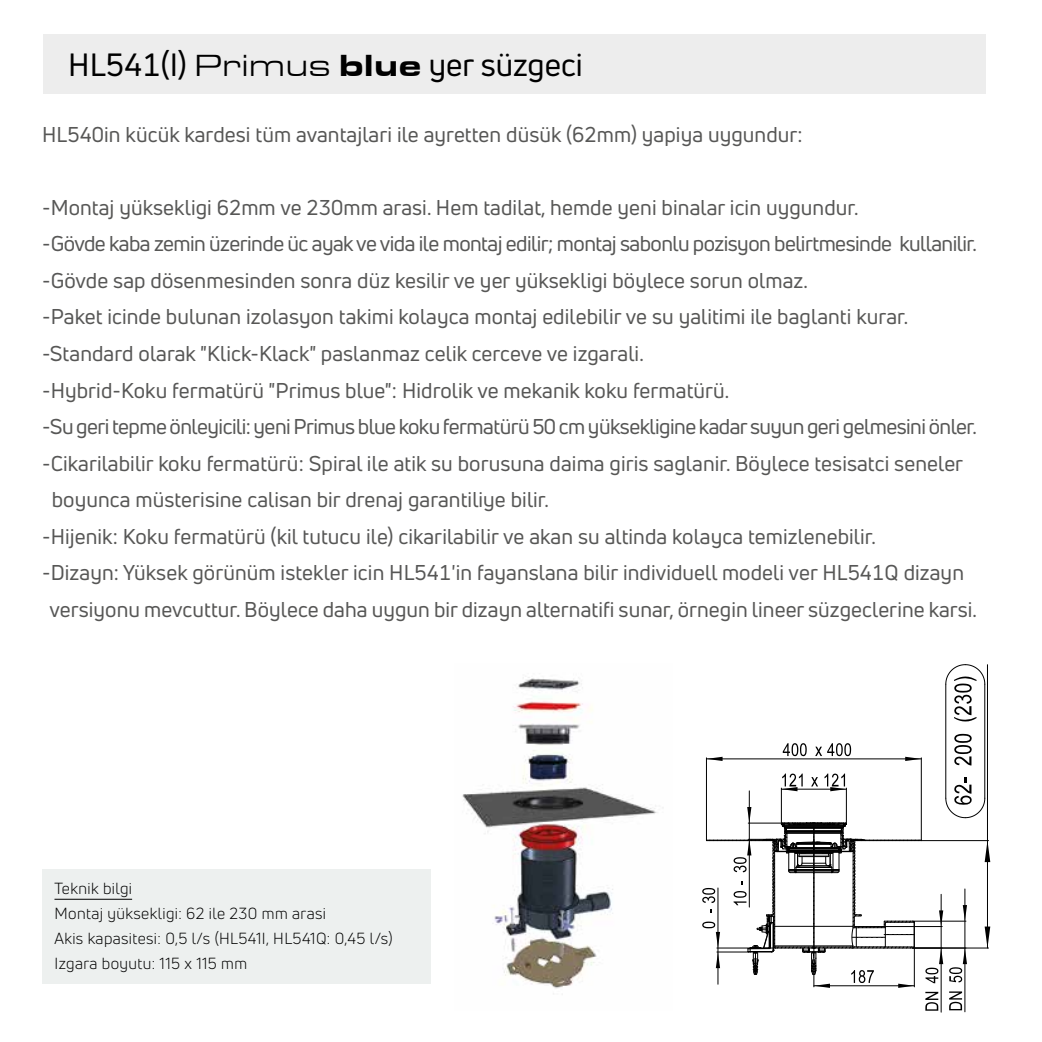
<style>
.page{position:relative;width:1042px;height:1042px;background:#fff}
.page>*{position:absolute;margin:0;border:0;box-sizing:border-box;transform-origin:0 0}
.t1{font:31.5px "Uni Neue";color:#000}
.t2{font:21px "Uni Neue";letter-spacing:.005em;color:#575756}
.t3{font:21px "Uni Neue";letter-spacing:-.025em;color:#575756}
.t4{font:15.75px/25px "Uni Neue";letter-spacing:.025em;color:#000}
.s1{font-family:"Eurostar Regular Extended"}
.s2{font-family:"Eurostar Black Extended"}
</style>
<div class="page">
<div style="left:43px;top:34px;width:943px;height:60px;background:#ededed"></div>
<img style="left:462px;top:677px;width:201px;height:318px">
<div style="left:42px;top:870px;width:389px;height:114px;background:#edf0ef"></div>
<hr style="left:54px;top:899px;width:78px;height:1px;background:#000">
<hr style="left:987px;top:665px;width:1px;height:175px;background:#000">
<hr style="left:984px;top:684px;width:1px;height:114px;background:#000">
<hr style="left:945px;top:684px;width:1px;height:114px;background:#000">
<svg style="left:954px;top:734px;width:17px;height:31px"></svg>
<svg style="left:945px;top:664px;width:40px;height:57px"></svg>
<hr style="left:941px;top:894px;width:1px;height:118px;background:#000">
<hr style="left:964px;top:889px;width:1px;height:123px;background:#000">
<hr style="left:706px;top:758px;width:215px;height:1px;background:#000">
<hr style="left:706px;top:758px;width:1px;height:82px;background:#000">
<hr style="left:921px;top:758px;width:1px;height:82px;background:#000">
<svg style="left:706px;top:757px;width:16px;height:4px"></svg>
<svg style="left:905px;top:757px;width:16px;height:4px"></svg>
<svg style="left:783px;top:743px;width:24px;height:13px"></svg>
<svg style="left:815px;top:743px;width:36px;height:13px"></svg>
<svg style="left:702px;top:773px;width:288px;height:237px"></svg>
<h1 class="t1" style="left:68px;top:45px;width:516px">HL541(I) <span class="s1">Primus</span> <span class="s2">blue</span> yer süzgeci</h1>
<p class="t2" style="left:42px;top:121px;width:762px">HL540in kücük kardesi tüm avantajlari ile ayretten düsük (62mm) yapiya uygundur:</p>
<p class="t2" style="left:42px;top:194px;width:818px">-Montaj yüksekligi 62mm ve 230mm arasi. Hem tadilat, hemde yeni binalar icin uygundur.</p>
<p class="t3" style="left:42px;top:231px;width:936px">-Gövde kaba zemin üzerinde üc ayak ve vida ile montaj edilir; montaj sabonlu pozisyon belirtmesinde kullanilir.</p>
<p class="t2" style="left:42px;top:267px;width:767px">-Gövde sap dösenmesinden sonra düz kesilir ve yer yüksekligi böylece sorun olmaz.</p>
<p class="t2" style="left:42px;top:304px;width:867px">-Paket icinde bulunan izolasyon takimi kolayca montaj edilebilir ve su yalitimi ile baglanti kurar.</p>
<p class="t2" style="left:42px;top:340px;width:603px">-Standard olarak "Klick-Klack" paslanmaz celik cerceve ve izgarali.</p>
<p class="t2" style="left:42px;top:377px;width:689px">-Hybrid-Koku fermatürü "Primus blue": Hidrolik ve mekanik koku fermatürü.</p>
<p class="t3" style="left:42px;top:413px;width:936px">-Su geri tepme önleyicili: yeni Primus blue koku fermatürü 50 cm yüksekligine kadar suyun geri gelmesini önler.</p>
<p class="t2" style="left:42px;top:450px;width:922px">-Cikarilabilir koku fermatürü: Spiral ile atik su borusuna daima giris saglanir. Böylece tesisatci seneler</p>
<p class="t2" style="left:52px;top:487px;width:499px">boyunca müsterisine calisan bir drenaj garantiliye bilir.</p>
<p class="t2" style="left:42px;top:523px;width:835px">-Hijenik: Koku fermatürü (kil tutucu ile) cikarilabilir ve akan su altinda kolayca temizlenebilir.</p>
<p class="t2" style="left:42px;top:560px;width:923px">-Dizayn: Yüksek görünüm istekler icin HL541'in fayanslana bilir individuell modeli ver HL541Q dizayn</p>
<p class="t2" style="left:50px;top:596px;width:929px">versiyonu mevcuttur. Böylece daha uygun bir dizayn alternatifi sunar, örnegin lineer süzgeclerine karsi.</p>
<p class="t4" style="left:54px;top:876px;width:339px">Teknik bilgi<br>Montaj yüksekligi: 62 ile 230 mm arasi<br>Akis kapasitesi: 0,5 l/s (HL541I, HL541Q: 0,45 l/s)<br>Izgara boyutu: 115 x 115 mm</p>
</div>
